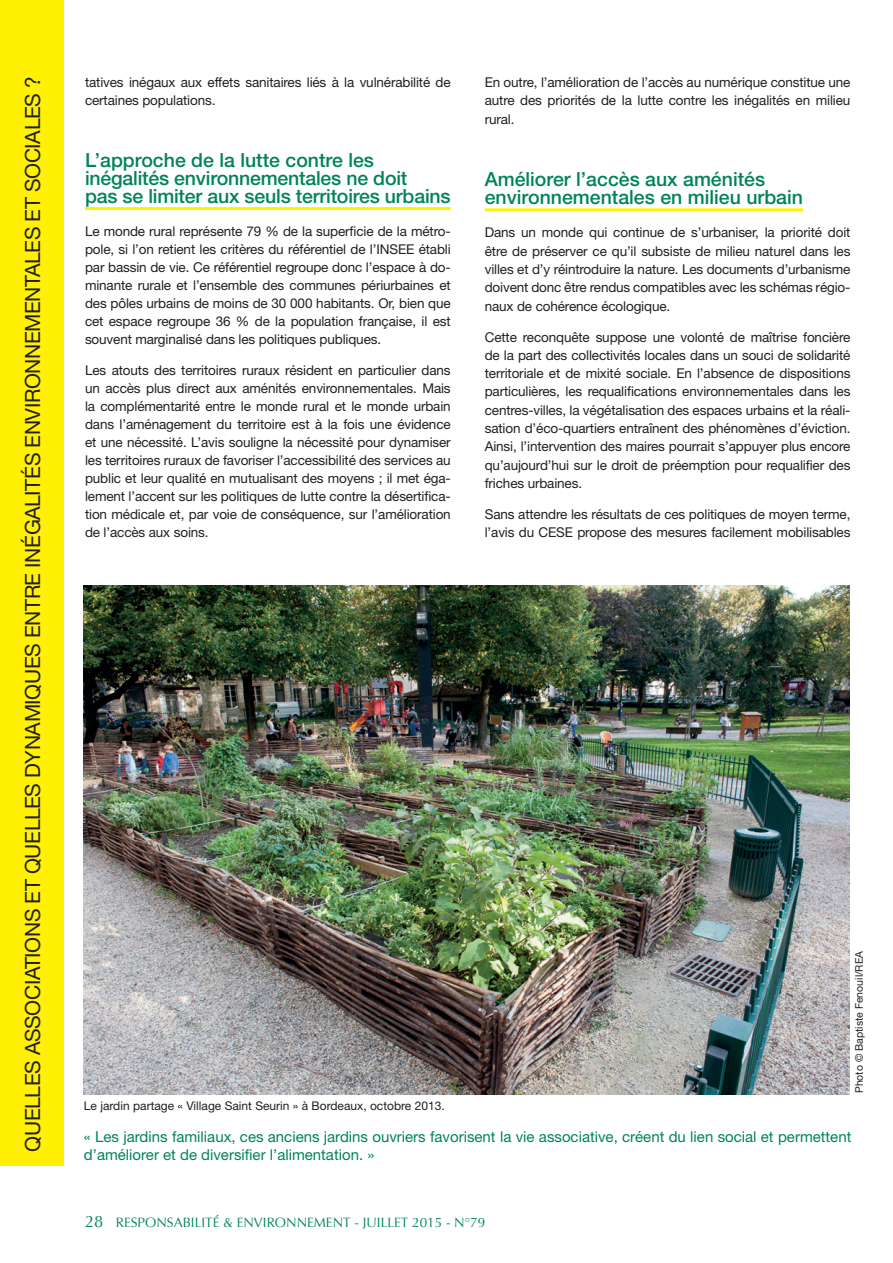
<style>
.page{position:relative;width:893px;height:1263px;background:#fff}
.page>*{position:absolute;margin:0;border:0;box-sizing:border-box;transform-origin:0 0}
.t1{font:21px "Helvetica Neue";letter-spacing:-.02em;color:#231f20}
.t2{font:500 19.5px/18px "Helvetica Neue";letter-spacing:-.005em;color:#008457}
.t3{font:15px/18px "Helvetica Neue";color:#008457}
.t4{font:13.5px/18px "Helvetica Neue";letter-spacing:-.01em;color:#231f20;text-align:justify}
.t5{font:13.5px "Optima";color:#008457}
.t6{font:12px "Helvetica Neue";color:#231f20}
.t7{font:10.5px "Helvetica Neue";color:#231f20}
.s1{font-size:16.5px}
</style>
<div class="page">
<hr style="left:85px;top:207px;width:366px;height:3px;background:#fff101">
<hr style="left:485px;top:208px;width:318px;height:3px;background:#fff101">
<img style="left:84px;top:585px;width:765px;height:510px">
<div style="left:0;top:0;width:64px;height:1165px;background:#fff101"></div>
<h1 class="t1" style="left:20px;top:1151px;width:1076px;rotate:-90deg">QUELLES ASSOCIATIONS ET QUELLES DYNAMIQUES ENTRE INÉGALITÉS ENVIRONNEMENTALES ET SOCIALES ?</h1>
<p class="t4" style="left:85px;top:73px;width:367px">tatives inégaux aux effets sanitaires liés à la vulnérabilité de certaines populations.</p>
<h2 class="t2" style="left:85px;top:151px;width:367px">L’approche de la lutte contre les inégalités environnementales ne doit<br>pas se limiter aux seuls territoires urbains</h2>
<p class="t4" style="left:85px;top:222px;width:367px">Le monde rural représente 79 % de la superficie de la métro&shy;pole, si l’on retient les critères du référentiel de l’INSEE établi par bassin de vie. Ce référentiel regroupe donc l’espace à do&shy;minante rurale et l’ensemble des communes périurbaines et des pôles urbains de moins de 30 000 habitants. Or, bien que cet espace regroupe 36 % de la population française, il est souvent marginalisé dans les politiques publiques.</p>
<p class="t4" style="left:85px;top:361px;width:367px">Les atouts des territoires ruraux résident en particulier dans un accès plus direct aux aménités environnementales. Mais la complémentarité entre le monde rural et le monde urbain dans l’aménagement du territoire est à la fois une évidence et une nécessité. L’avis souligne la nécessité pour dynamiser les territoires ruraux de favoriser l’accessibilité des services au public et leur qualité en mutualisant des moyens ; il met éga&shy;lement l’accent sur les politiques de lutte contre la désertifica&shy;tion médicale et, par voie de conséquence, sur l’amélioration de l’accès aux soins.</p>
<p class="t4" style="left:485px;top:73px;width:367px">En outre, l’amélioration de l’accès au numérique constitue une autre des priorités de la lutte contre les inégalités en milieu rural.</p>
<h2 class="t2" style="left:485px;top:170px;width:320px">Améliorer l’accès aux aménités environnementales en milieu urbain</h2>
<p class="t4" style="left:485px;top:223px;width:367px">Dans un monde qui continue de s’urbaniser, la priorité doit être de préserver ce qu’il subsiste de milieu naturel dans les villes et d’y réintroduire la nature. Les documents d’urbanisme doivent donc être rendus compatibles avec les schémas régio&shy;naux de cohérence écologique.</p>
<p class="t4" style="left:485px;top:327px;width:367px">Cette reconquête suppose une volonté de maîtrise foncière de la part des collectivités locales dans un souci de solidarité territoriale et de mixité sociale. En l’absence de dispositions particulières, les requalifications environnementales dans les centres-villes, la végétalisation des espaces urbains et la réali&shy;sation d’éco-quartiers entraînent des phénomènes d’éviction.<br>Ainsi, l’intervention des maires pourrait s’appuyer plus encore qu’aujourd’hui sur le droit de préemption pour requalifier des friches urbaines.</p>
<p class="t4" style="left:485px;top:505px;width:367px">Sans attendre les résultats de ces politiques de moyen terme, l’avis du CESE propose des mesures facilement mobilisables</p>
<p class="t7" style="left:853px;top:1093px;width:144px;rotate:-90deg">Photo © Baptiste Fenouil/REA</p>
<p class="t6" style="left:84px;top:1098px;width:362px">Le jardin partage « Village Saint Seurin » à Bordeaux, octobre 2013.</p>
<p class="t3" style="left:84px;top:1127px;width:769px">« Les jardins familiaux, ces anciens jardins ouvriers favorisent la vie associative, créent du lien social et permettent d’améliorer et de diversifier l’alimentation. »</p>
<p class="t5" style="left:85px;top:1215px;width:402px"><span class="s1">28</span> RESPONSABILITÉ &amp; ENVIRONNEMENT - JUILLET 2015 - N°79</p>
</div>
